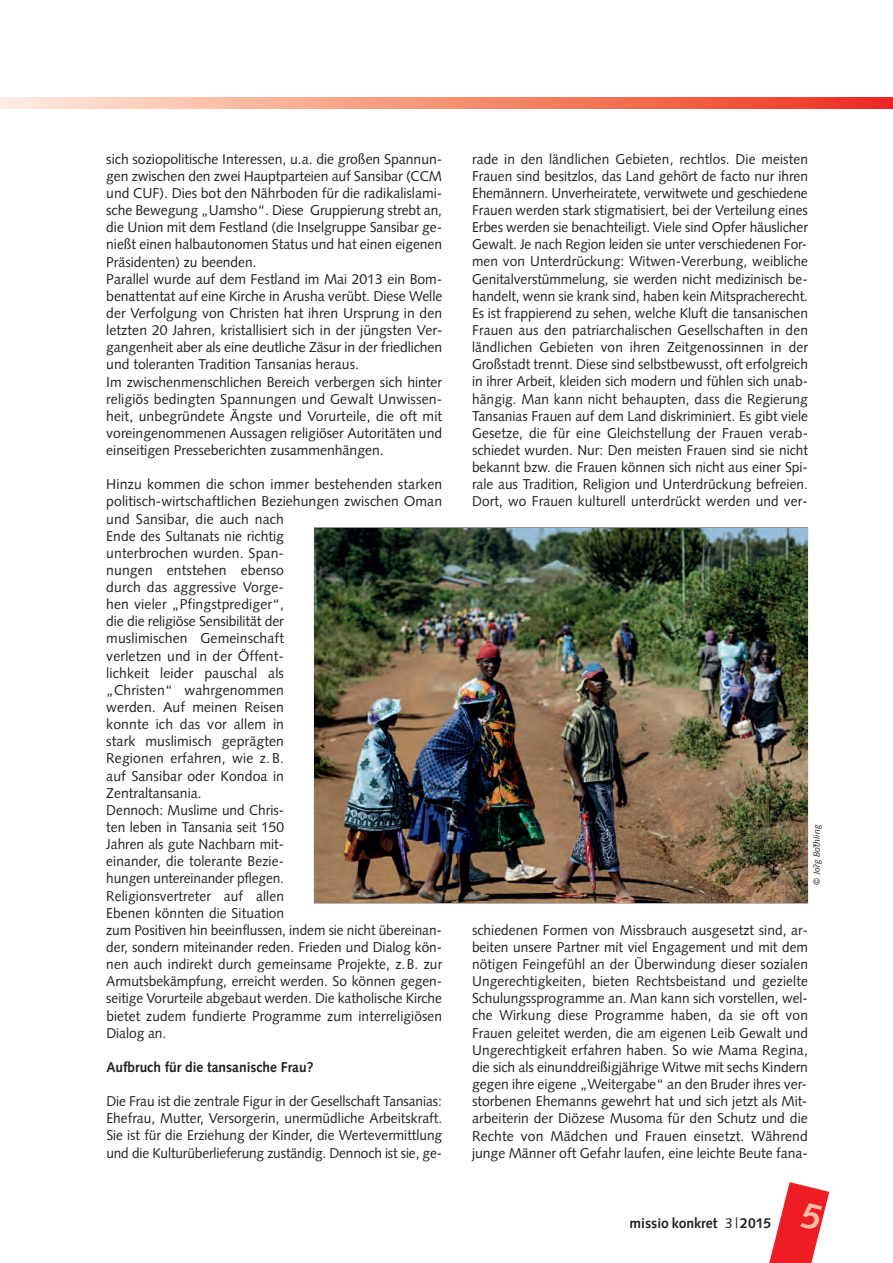
<style>
.page{position:relative;width:893px;height:1263px;background:#fff}
.page>*{position:absolute;margin:0;border:0;box-sizing:border-box;transform-origin:0 0}
.t1{font:14.25px/17.1px "Syntax";color:#231f20;text-align:justify;scale:.96 1}
.t2{font:14.25px/17.1px "Syntax";color:#231f20}
.t3{font:700 14.25px "Syntax";color:#231f20;scale:.96 1}
.t4{font:700 14.25px "Syntax";color:#231f20}
.t5{font:italic 9px "Syntax";color:#231f20}
.s1{font-family:"Arial";font-weight:700}
.s2{font-weight:400}
</style>
<div class="page">
<svg style="left:0;top:98px;width:893px;height:10px;background:#f59078"></svg>
<img style="left:315px;top:528px;width:492px;height:374px">
<svg style="left:769px;top:1182px;width:60px;height:81px"></svg>
<p class="t2" style="left:106px;top:152px;width:338px">sich soziopolitische Interessen, u.a. die großen Spannun&shy;gen zwischen den zwei Hauptparteien auf Sansibar (CCM und CUF). Dies bot den Nährboden für die radikalislami&shy;sche Bewegung „Uamsho“. Diese Gruppierung strebt an, die Union mit dem Festland (die Inselgruppe Sansibar ge&shy;nießt einen halbautonomen Status und hat einen eigenen Präsidenten) zu beenden.<br>Parallel wurde auf dem Festland im Mai 2013 ein Bom&shy;benattentat auf eine Kirche in Arusha verübt. Diese Welle der Verfolgung von Christen hat ihren Ursprung in den letzten 20 Jahren, kristallisiert sich in der jüngsten Ver&shy;gangenheit aber als eine deutliche Zäsur in der friedlichen und toleranten Tradition Tansanias heraus.<br>Im zwischenmenschlichen Bereich verbergen sich hinter religiös bedingten Spannungen und Gewalt Unwissen&shy;heit, unbegründete Ängste und Vorurteile, die oft mit voreingenommenen Aussagen religiöser Autoritäten und einseitigen Presseberichten zusammenhängen.</p>
<p class="t2" style="left:106px;top:477px;width:337px">Hinzu kommen die schon immer bestehenden starken politisch-wirtschaftlichen Beziehungen zwischen Oman und Sansibar, die auch nach<br>Ende des Sultanats nie richtig<br>unterbrochen wurden. Span-<br>nungen entstehen ebenso<br>durch das aggressive Vorge-<br>hen vieler „Pfingstprediger“,<br>die die religiöse Sensibilität der<br>muslimischen Gemeinschaft<br>verletzen und in der Öffent-<br>lichkeit leider pauschal als<br>„Christen“ wahrgenommen<br>werden. Auf meinen Reisen<br>konnte ich das vor allem in<br>stark muslimisch geprägten<br>Regionen erfahren, wie z. B.<br>auf Sansibar oder Kondoa in<br>Zentraltansania.<br>Dennoch: Muslime und Chris-<br>ten leben in Tansania seit 150<br>Jahren als gute Nachbarn mit-<br>einander, die tolerante Bezie-<br>hungen untereinander pflegen.<br>Religionsvertreter auf allen<br>Ebenen könnten die Situation<br>zum Positiven hin beeinflussen, indem sie nicht übereinan&shy;der, sondern miteinander reden. Frieden und Dialog kön&shy;nen auch indirekt durch gemeinsame Projekte, z.B. zur Armutsbekämpfung, erreicht werden. So können gegen&shy;seitige Vorurteile abgebaut werden. Die katholische Kirche bietet zudem fundierte Programme zum interreligiösen Dialog an.</p>
<p class="t3" style="left:106px;top:1061px;width:217px">Aufbruch für die tansanische Frau?</p>
<p class="t1" style="left:106px;top:1094px;width:351px">Die Frau ist die zentrale Figur in der Gesellschaft Tansanias:<br>Ehefrau, Mutter, Versorgerin, unermüdliche Arbeitskraft.<br>Sie ist für die Erziehung der Kinder, die Wertevermittlung und die Kulturüberlieferung zuständig. Dennoch ist sie, ge-</p>
<p class="t1" style="left:472px;top:151px;width:352px">rade in den ländlichen Gebieten, rechtlos. Die meisten Frauen sind besitzlos, das Land gehört de facto nur ihren Ehemännern. Unverheiratete, verwitwete und geschiedene Frauen werden stark stigmatisiert, bei der Verteilung eines Erbes werden sie benachteiligt. Viele sind Opfer häuslicher Gewalt. Je nach Region leiden sie unter verschiedenen For&shy;men von Unterdrückung: Witwen-Vererbung, weibliche Genitalverstümmelung, sie werden nicht medizinisch be&shy;handelt, wenn sie krank sind, haben kein Mitspracherecht.<br>Es ist frappierend zu sehen, welche Kluft die tansanischen Frauen aus den patriarchalischen Gesellschaften in den ländlichen Gebieten von ihren Zeitgenossinnen in der Großstadt trennt. Diese sind selbstbewusst, oft erfolgreich in ihrer Arbeit, kleiden sich modern und fühlen sich unab&shy;hängig. Man kann nicht behaupten, dass die Regierung Tansanias Frauen auf dem Land diskriminiert. Es gibt viele Gesetze, die für eine Gleichstellung der Frauen verab&shy;schiedet wurden. Nur: Den meisten Frauen sind sie nicht bekannt bzw. die Frauen können sich nicht aus einer Spi&shy;rale aus Tradition, Religion und Unterdrückung befreien.<br>Dort, wo Frauen kulturell unterdrückt werden und ver-</p>
<p class="t5" style="left:813px;top:885px;width:61px;rotate:-90deg">© Jo<span class="s1">̈</span>rg Bo<span class="s1">̈</span>thling</p>
<p class="t1" style="left:472px;top:922px;width:352px">schiedenen Formen von Missbrauch ausgesetzt sind, ar&shy;beiten unsere Partner mit viel Engagement und mit dem nötigen Feingefühl an der Überwindung dieser sozialen Ungerechtigkeiten, bieten Rechtsbeistand und gezielte Schulungssprogramme an. Man kann sich vorstellen, wel&shy;che Wirkung diese Programme haben, da sie oft von Frauen geleitet werden, die am eigenen Leib Gewalt und Ungerechtigkeit erfahren haben. So wie Mama Regina, die sich als einunddreißigjährige Witwe mit sechs Kindern gegen ihre eigene „Weitergabe“ an den Bruder ihres ver&shy;storbenen Ehemanns gewehrt hat und sich jetzt als Mit&shy;arbeiterin der Diözese Musoma für den Schutz und die Rechte von Mädchen und Frauen einsetzt. Während junge Männer oft Gefahr laufen, eine leichte Beute fana-</p>
<p class="t4" style="left:629px;top:1218px;width:143px">missio konkret <span class="s2">3 |</span> 2015</p>
</div>
